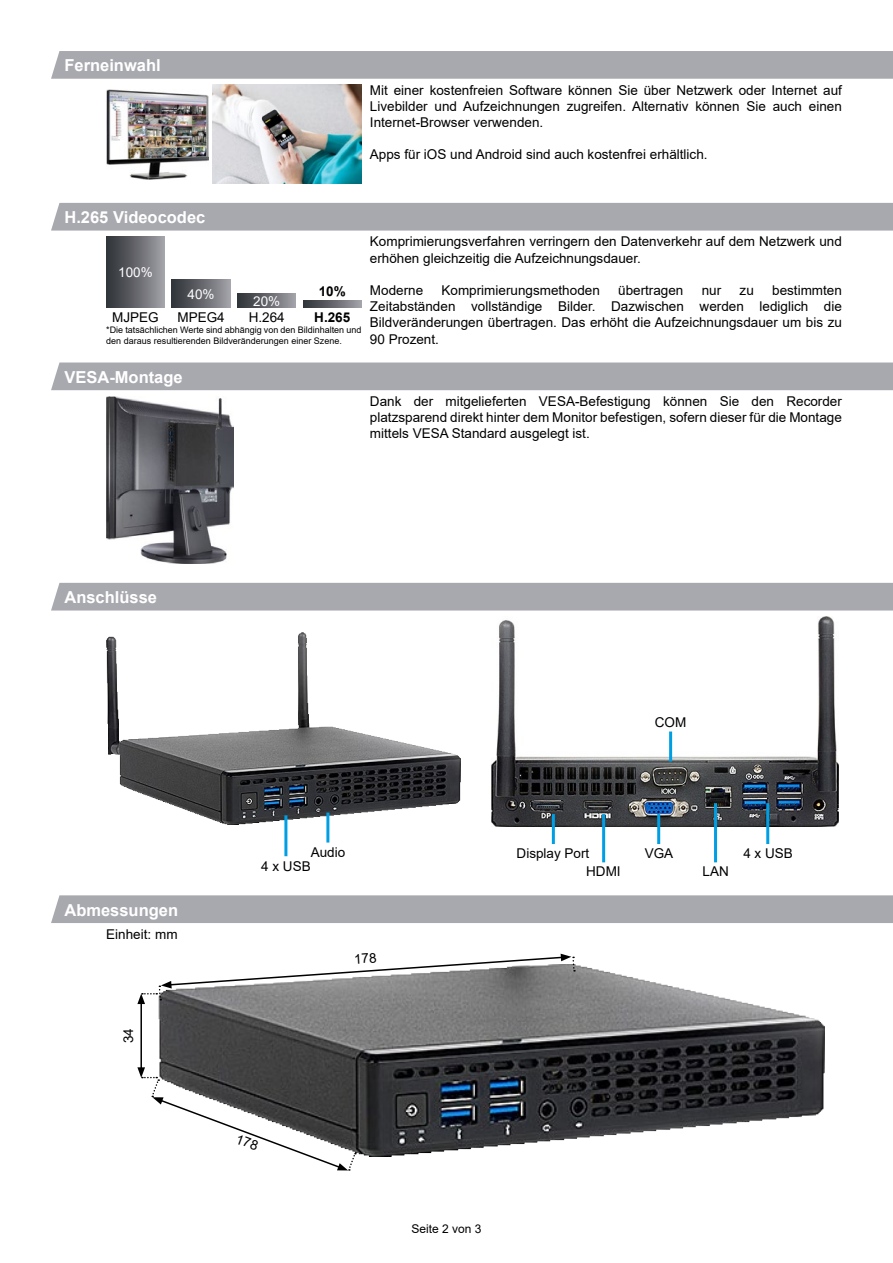
<style>
.page{position:relative;width:893px;height:1263px;background:#fff}
.page>*{position:absolute;margin:0;border:0;box-sizing:border-box;transform-origin:0 0}
.t1{font:700 16.5px "Arial";color:#fff}
.t2{font:13.5px/16.2px "Arial";color:#000;text-align:justify}
.t3{font:13.5px "Arial";color:#fff}
.t4{font:700 13.5px "Arial";color:#000}
.t5{font:12px "Arial";color:#000}
.t6{font:9px/10.8px "Arial";color:#000}
</style>
<div class="page">
<div style="left:51px;top:51px;width:842px;height:28px;background:#a8a9af"></div>
<img style="left:106px;top:89px;width:102px;height:91px">
<img style="left:213px;top:85px;width:148px;height:99px">
<div style="left:51px;top:203px;width:842px;height:28px;background:#a8a9af"></div>
<div style="left:106px;top:237px;width:59px;height:71px;background:linear-gradient(to right,#2b2f33,#a1a0a7)"></div>
<svg style="left:238px;top:294px;width:58px;height:14px"></svg>
<div style="left:172px;top:279px;width:58px;height:29px;background:linear-gradient(to right,#2c3034,#9d9ca3)"></div>
<svg style="left:303px;top:301px;width:58px;height:7px"></svg>
<div style="left:51px;top:362px;width:842px;height:28px;background:#a8a9af"></div>
<img style="left:106px;top:396px;width:128px;height:168px">
<div style="left:51px;top:583px;width:842px;height:27px;background:#a8a9af"></div>
<img style="left:492px;top:616px;width:346px;height:211px">
<img style="left:106px;top:633px;width:354px;height:192px">
<hr style="left:284px;top:815px;width:3px;height:41px;background:#009fe3">
<hr style="left:552px;top:814px;width:3px;height:30px;background:#009fe3">
<hr style="left:602px;top:814px;width:3px;height:48px;background:#009fe3">
<hr style="left:657px;top:814px;width:3px;height:30px;background:#009fe3">
<hr style="left:669px;top:731px;width:3px;height:30px;background:#009fe3">
<hr style="left:714px;top:803px;width:3px;height:59px;background:#009fe3">
<hr style="left:766px;top:803px;width:3px;height:41px;background:#009fe3">
<hr style="left:326px;top:812px;width:3px;height:30px;background:#009fe3">
<div style="left:51px;top:895px;width:842px;height:28px;background:#a8a9af"></div>
<img style="left:158px;top:964px;width:667px;height:192px">
<hr style="left:140px;top:1002px;width:2px;height:68px;background:#000">
<svg style="left:137px;top:953px;width:438px;height:51px"></svg>
<svg style="left:137px;top:1067px;width:219px;height:104px"></svg>
<p class="t1" style="left:64px;top:54px;width:98px">Ferneinwahl</p>
<p class="t2" style="left:370px;top:82px;width:473px">Mit einer kostenfreien Software können Sie über Netzwerk oder Internet auf Livebilder und Aufzeichnungen zugreifen. Alternativ können Sie auch einen Internet-Browser verwenden.</p>
<p class="t2" style="left:370px;top:146px;width:339px">Apps für iOS und Android sind auch kostenfrei erhältlich.</p>
<p class="t1" style="left:64px;top:206px;width:142px">H.265 Videocodec</p>
<p class="t3" style="left:118px;top:263px;width:36px">100%</p>
<p class="t4" style="left:319px;top:282px;width:29px">10%</p>
<p class="t6" style="left:106px;top:324px;width:257px">*Die tatsächlichen Werte sind abhängig von den Bildinhalten und den daraus resultierenden Bildveränderungen einer Szene.</p>
<p class="t3" style="left:188px;top:284px;width:29px">40%</p>
<p class="t3" style="left:253px;top:292px;width:29px">20%</p>
<p class="t2" style="left:112px;top:309px;width:48px">MJPEG</p>
<p class="t2" style="left:177px;top:309px;width:49px">MPEG4</p>
<p class="t2" style="left:249px;top:309px;width:38px">H.264</p>
<p class="t4" style="left:314px;top:308px;width:38px">H.265</p>
<p class="t2" style="left:370px;top:233px;width:473px">Komprimierungsverfahren verringern den Datenverkehr auf dem Netzwerk und erhöhen gleichzeitig die Aufzeichnungsdauer.</p>
<p class="t2" style="left:370px;top:282px;width:55px">Moderne</p>
<p class="t2" style="left:442px;top:282px;width:160px">Komprimierungsmethoden</p>
<p class="t2" style="left:618px;top:282px;width:67px">übertragen</p>
<p class="t2" style="left:702px;top:282px;width:21px">nur</p>
<p class="t2" style="left:740px;top:282px;width:16px">zu</p>
<p class="t2" style="left:370px;top:282px;width:473px;text-indent:402px">bestimmten Zeitabständen vollständige Bilder. Dazwischen werden lediglich die Bildveränderungen übertragen. Das erhöht die Aufzeichnungsdauer um bis zu 90 Prozent.</p>
<p class="t1" style="left:64px;top:365px;width:120px">VESA-Montage</p>
<p class="t2" style="left:370px;top:393px;width:473px">Dank der mitgelieferten VESA-Befestigung können Sie den Recorder platzsparend direkt hinter dem Monitor befestigen, sofern dieser für die Montage mittels VESA Standard ausgelegt ist.</p>
<p class="t1" style="left:64px;top:586px;width:94px">Anschlüsse</p>
<p class="t2" style="left:655px;top:714px;width:33px">COM</p>
<p class="t1" style="left:64px;top:898px;width:115px">Abmessungen</p>
<p class="t2" style="left:106px;top:926px;width:73px">Einheit: mm</p>
<p class="t2" style="left:120px;top:1043px;width:17px;rotate:-90deg">34</p>
<p class="t2" style="left:311px;top:844px;width:36px">Audio</p>
<p class="t2" style="left:743px;top:845px;width:51px">4 x USB</p>
<p class="t2" style="left:586px;top:844px;width:36px;line-height:18.3px;text-indent:-70px">Display Port<br>HDMI</p>
<p class="t2" style="left:645px;top:845px;width:30px">VGA</p>
<p class="t2" style="left:261px;top:858px;width:51px">4 x USB</p>
<p class="t2" style="left:703px;top:863px;width:28px">LAN</p>
<p class="t5" style="left:411px;top:1220px;width:72px">Seite 2 von 3</p>
</div>
